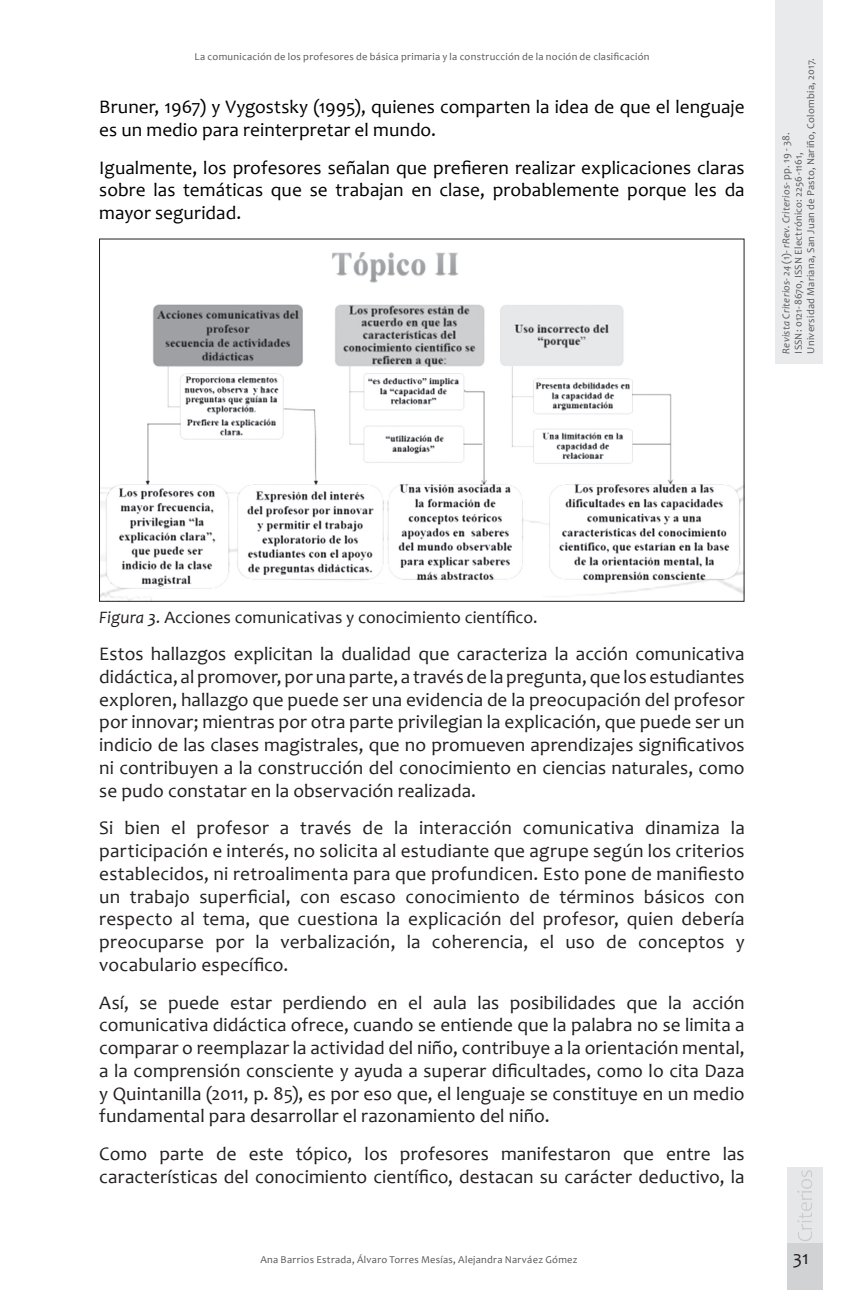
<style>
.page{position:relative;width:844px;height:1290px;background:#fff}
.page>*{position:absolute;margin:0;border:0;box-sizing:border-box;transform-origin:0 0}
.Cuerpo_de_texto{font:19.25px/22.8px "Candara";letter-spacing:.005em;color:#231f20;text-align:justify}
.Cuerpo_de_texto-2{font:19.25px/22.8px "Candara";letter-spacing:.005em;color:#000}
.Título_tablas_Crieri{font:17.5px "Candara";letter-spacing:.005em;color:#231f20}
.t1{font:10.5px/12.2px "Candara";letter-spacing:.025em;color:#57585a}
.s1{font-style:italic}
</style>
<div class="page">
<div style="left:775px;top:0;width:47px;height:363px;background:#e9eaeb"></div>
<div style="left:787px;top:1243px;width:35px;height:47px;background:#d1d2d4"></div>
<div style="left:787px;top:1167px;width:35px;height:76px;background:#e6e7e9"></div>
<img style="left:797px;top:1170px;width:15px;height:71px">
<img style="left:101px;top:252px;width:641px;height:347px">
<p class="t1" style="left:194px;top:51px;width:456px">La comunicación de los profesores de básica primaria y la construcción de la noción de clasificación</p>
<p class="Cuerpo_de_texto-2" style="left:99px;top:95px;width:646px">Bruner, 1967) y Vygostsky (1995), quienes comparten la idea de que el lenguaje es un medio para reinterpretar el mundo.</p>
<p class="Cuerpo_de_texto-2" style="left:99px;top:156px;width:646px;text-align:justify">Igualmente, los profesores señalan que prefieren realizar explicaciones claras sobre las temáticas que se trabajan en clase, probablemente porque les da mayor seguridad.</p>
<p class="t1" style="left:779px;top:353px;width:297px;rotate:-90deg"><span class="s1">Revista Criterios- 24</span> (1)- <span class="s1">rRev. Criterios</span>- pp. 19 - 38.<br>ISSN: 0121-8670, ISSN Electrónico: 2256-1161,<br>Universidad Mariana, San Juan de Pasto, Nariño, Colombia, 2017.</p>
<p class="Título_tablas_Crieri" style="left:99px;top:606px;width:440px"><span class="s1">Figura 3.</span> Acciones comunicativas y conocimiento científico.</p>
<p class="Cuerpo_de_texto" style="left:99px;top:642px;width:646px">Estos hallazgos explicitan la dualidad que caracteriza la acción comunicativa didáctica, al promover, por una parte, a través de la pregunta, que los estudiantes exploren, hallazgo que puede ser una evidencia de la preocupación del profesor por innovar; mientras por otra parte privilegian la explicación, que puede ser un indicio de las clases magistrales, que no promueven aprendizajes significativos ni contribuyen a la construcción del conocimiento en ciencias naturales, como se pudo constatar en la observación realizada.</p>
<p class="Cuerpo_de_texto" style="left:99px;top:816px;width:646px">Si bien el profesor a través de la interacción comunicativa dinamiza la participación e interés, no solicita al estudiante que agrupe según los criterios establecidos, ni retroalimenta para que profundicen. Esto pone de manifiesto un trabajo superficial, con escaso conocimiento de términos básicos con respecto al tema, que cuestiona la explicación del profesor, quien debería preocuparse por la verbalización, la coherencia, el uso de conceptos y vocabulario específico.</p>
<p class="Cuerpo_de_texto" style="left:99px;top:991px;width:646px">Así, se puede estar perdiendo en el aula las posibilidades que la acción comunicativa didáctica ofrece, cuando se entiende que la palabra no se limita a comparar o reemplazar la actividad del niño, contribuye a la orientación mental, a la comprensión consciente y ayuda a superar dificultades, como lo cita Daza y Quintanilla (2011, p. 85), es por eso que, el lenguaje se constituye en un medio fundamental para desarrollar el razonamiento del niño.</p>
<p class="Cuerpo_de_texto" style="left:99px;top:1142px;width:646px">Como parte de este tópico, los profesores manifestaron que entre las características del conocimiento científico, destacan su carácter deductivo, la</p>
<p class="t1" style="left:260px;top:1253px;width:318px">Ana Barrios Estrada, Álvaro Torres Mesías, Alejandra Narváez Gómez</p>
<p class="Cuerpo_de_texto" style="left:792px;top:1246px;width:18px">31</p>
</div>
